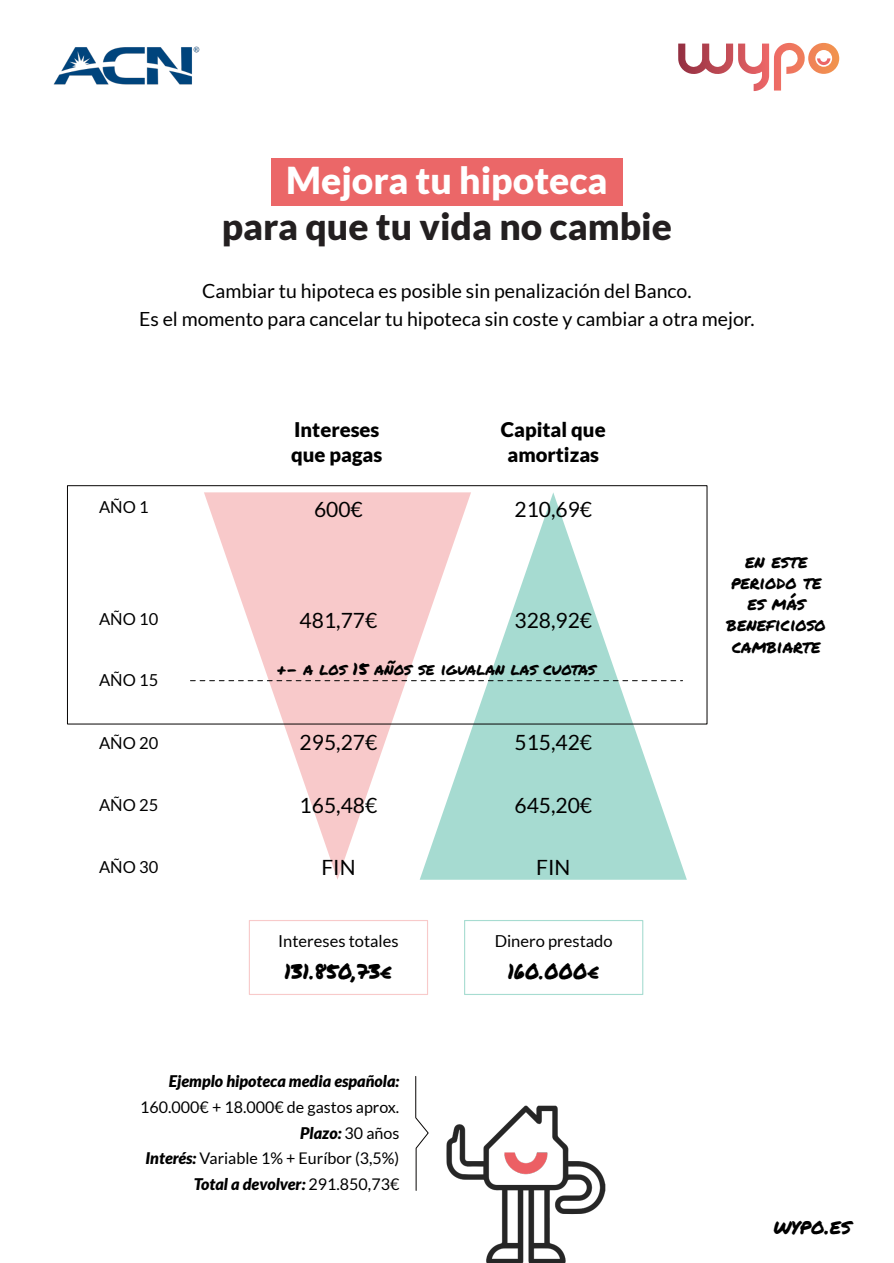
<style>
.page{position:relative;width:894px;height:1263px;background:#fff}
.page>*{position:absolute;margin:0;border:0;box-sizing:border-box;transform-origin:0 0}
.t1{font:900 37.05px "Lato";color:#231f20}
.t2{font:900 37.05px "Lato";color:#fff}
.t3{font:21.6px "Permanent Marker";color:#000}
.t4{font:21px "Lato";color:#000}
.t5{font:21px "Permanent Marker";color:#000}
.t6{font:900 20.25px/24.5px "Lato";color:#000}
.t7{font:19.5px/28.5px "Lato";color:#000;text-align:center}
.t8{font:18.15px/21.1px "Permanent Marker";color:#000;text-align:center}
.t9{font:16.8px "Permanent Marker";color:#000}
.t10{font:16.5px "Lato";color:#000}
.t11{font:16.05px/25.7px "Lato";color:#000;text-align:right}
.t12{font:italic 900 16.05px "Lato";color:#000}
.s1{font-weight:900;font-style:italic}
</style>
<div class="page">
<div style="left:271px;top:158px;width:351px;height:48px;background:#eb6768"></div>
<svg style="left:678px;top:43px;width:161px;height:48px"></svg>
<svg style="left:204px;top:492px;width:215px;height:388px;fill:#f8c9ca"></svg>
<svg style="left:419px;top:492px;width:267px;height:388px"></svg>
<div style="left:249px;top:920px;width:179px;height:75px;border:1px solid #f8caca"></div>
<div style="left:464px;top:920px;width:179px;height:75px;border:1px solid #a7dcd1"></div>
<div style="left:67px;top:485px;width:640px;height:239px;border:1px solid #070504"></div>
<svg style="left:190px;top:680px;width:492px;height:1px"></svg>
<img style="left:54px;top:46px;width:145px;height:38px">
<svg style="left:415px;top:1076px;width:13px;height:115px"></svg>
<img style="left:446px;top:1105px;width:160px;height:158px">
<h1 class="t2" style="left:286px;top:164px;width:322px">Mejora tu hipoteca</h1>
<h1 class="t1" style="left:222px;top:210px;width:451px">para que tu vida no cambie</h1>
<p class="t7" style="left:139px;top:277px;width:616px">Cambiar tu hipoteca es posible sin penalización del Banco.<br>Es el momento para cancelar tu hipoteca sin coste y cambiar a otra mejor.</p>
<p class="t6" style="left:291px;top:419px;width:93px">Intereses que pagas</p>
<p class="t6" style="left:500px;top:419px;width:106px;text-align:center">Capital que amortizas</p>
<p class="t10" style="left:99px;top:500px;width:51px">AÑO 1</p>
<p class="t4" style="left:314px;top:500px;width:50px">600€</p>
<p class="t4" style="left:514px;top:500px;width:79px">210,69€</p>
<p class="t10" style="left:99px;top:611px;width:61px">AÑO 10</p>
<p class="t4" style="left:299px;top:611px;width:79px">481,77€</p>
<p class="t4" style="left:514px;top:611px;width:79px">328,92€</p>
<p class="t10" style="left:99px;top:673px;width:61px">AÑO 15</p>
<p class="t9" style="left:277px;top:660px;width:320px">+- A LOS 15 AÑOS SE IGUALAN LAS CUOTAS</p>
<p class="t10" style="left:99px;top:736px;width:61px">AÑO 20</p>
<p class="t4" style="left:299px;top:733px;width:79px">295,27€</p>
<p class="t4" style="left:514px;top:733px;width:79px">515,42€</p>
<p class="t10" style="left:99px;top:798px;width:61px">AÑO 25</p>
<p class="t4" style="left:299px;top:796px;width:79px">165,48€</p>
<p class="t4" style="left:514px;top:796px;width:79px">645,20€</p>
<p class="t10" style="left:99px;top:859px;width:61px">AÑO 30</p>
<p class="t4" style="left:321px;top:858px;width:36px">FIN</p>
<p class="t4" style="left:536px;top:858px;width:36px">FIN</p>
<p class="t10" style="left:278px;top:934px;width:122px">Intereses totales</p>
<p class="t10" style="left:494px;top:934px;width:119px">Dinero prestado</p>
<p class="t5" style="left:284px;top:959px;width:110px">131.850,73€</p>
<p class="t5" style="left:507px;top:959px;width:93px">160.000€</p>
<p class="t12" style="left:169px;top:1074px;width:232px">Ejemplo hipoteca media española:</p>
<p class="t11" style="left:140px;top:1095px;width:260px">160.000€ + 18.000€ de gastos aprox.<br><span class="s1">Plazo:</span> 30 años<br><span class="s1">Interés:</span> Variable 1% + Euríbor (3,5%)<br><span class="s1">Total a devolver:</span> 291.850,73€</p>
<p class="t8" style="left:726px;top:551px;width:101px">EN ESTE<br>PERIODO TE<br>ES MÁS<br>BENEFICIOSO<br>CAMBIARTE</p>
<p class="t3" style="left:773px;top:1213px;width:79px">WYPO.ES</p>
</div>
